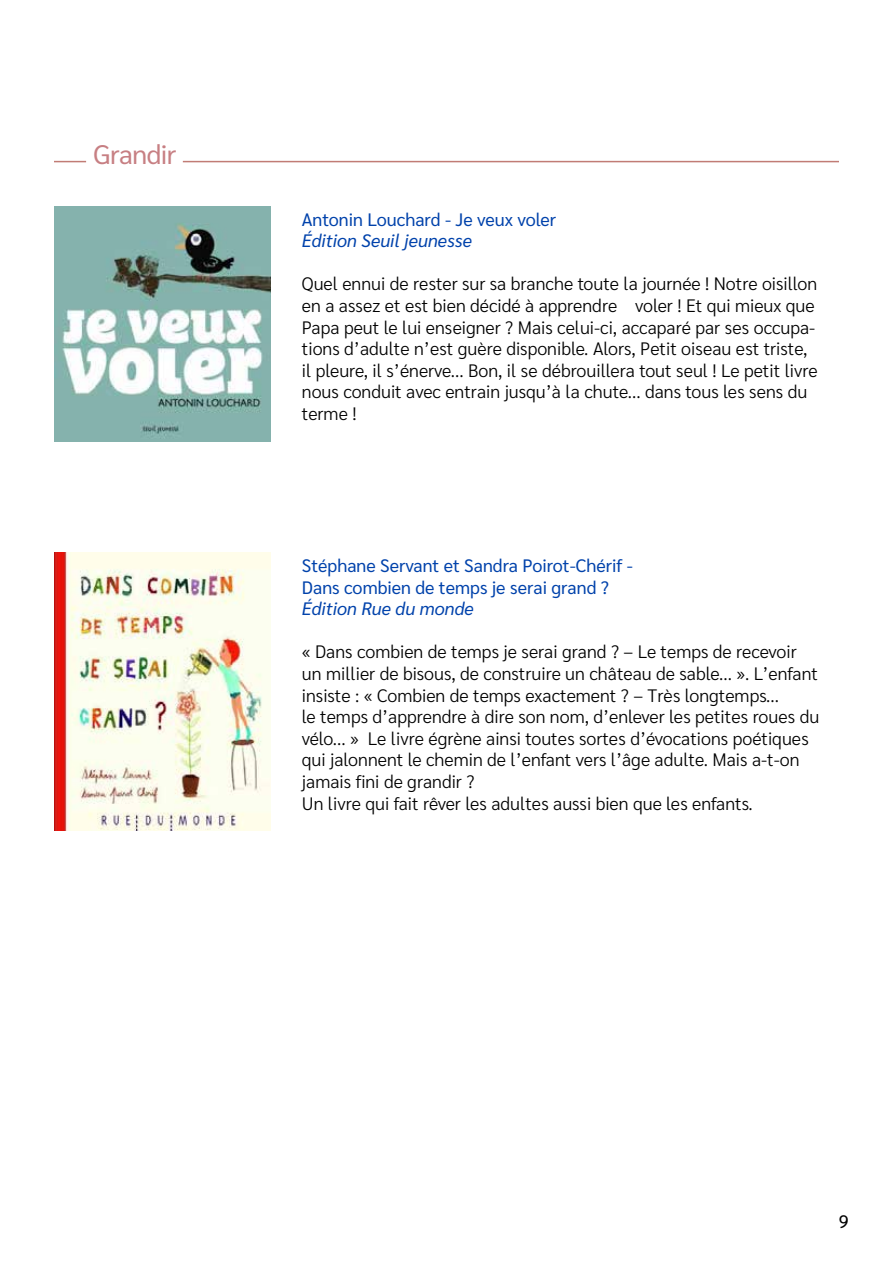
<style>
.page{position:relative;width:893px;height:1263px;background:#fff}
.page>*{position:absolute;margin:0;border:0;box-sizing:border-box;transform-origin:0 0}
.t1{font:26.7px "Sarabun";letter-spacing:-.02em;color:#c77f83}
.t2{font:300 18px/21.6px "Sarabun";color:#000}
.t3{font:18px/21.6px "Sarabun";color:#0042ab}
.t4{font:italic 18px "Sarabun";color:#0042ab}
.t5{font:18px "Sarabun";color:#000}
</style>
<div class="page">
<img style="left:54px;top:206px;width:217px;height:236px">
<img style="left:54px;top:553px;width:217px;height:277px">
<hr style="left:54px;top:161px;width:32px;height:1px;background:#c17c75">
<hr style="left:183px;top:161px;width:656px;height:1px;background:#c17c75">
<h1 class="t1" style="left:94px;top:139px;width:84px">Grandir</h1>
<p class="t3" style="left:302px;top:208px;width:256px">Antonin Louchard - Je veux voler</p>
<p class="t4" style="left:302px;top:230px;width:172px">Édition Seuil jeunesse</p>
<p class="t2" style="left:302px;top:273px;width:517px">Quel ennui de rester sur sa branche toute la journée ! Notre oisillon en a assez et est bien décidé à apprendre voler ! Et qui mieux que Papa peut le lui enseigner ? Mais celui-ci, accaparé par ses occupa&shy;tions d’adulte n’est guère disponible. Alors, Petit oiseau est triste, il pleure, il s’énerve... Bon, il se débrouillera tout seul ! Le petit livre nous conduit avec entrain jusqu’à la chute... dans tous les sens du terme !</p>
<p class="t3" style="left:302px;top:555px;width:332px">Stéphane Servant et Sandra Poirot-Chérif -<br>Dans combien de temps je serai grand ?</p>
<p class="t4" style="left:302px;top:598px;width:173px">Édition Rue du monde</p>
<p class="t2" style="left:302px;top:641px;width:519px">« Dans combien de temps je serai grand ? – Le temps de recevoir un millier de bisous, de construire un château de sable... ». L’enfant insiste : « Combien de temps exactement ? – Très longtemps...<br>le temps d’apprendre à dire son nom, d’enlever les petites roues du vélo... » Le livre égrène ainsi toutes sortes d’évocations poétiques qui jalonnent le chemin de l’enfant vers l’âge adulte. Mais a-t-on jamais fini de grandir ?<br>Un livre qui fait rêver les adultes aussi bien que les enfants.</p>
<p class="t5" style="left:839px;top:1211px;width:11px">9</p>
</div>
